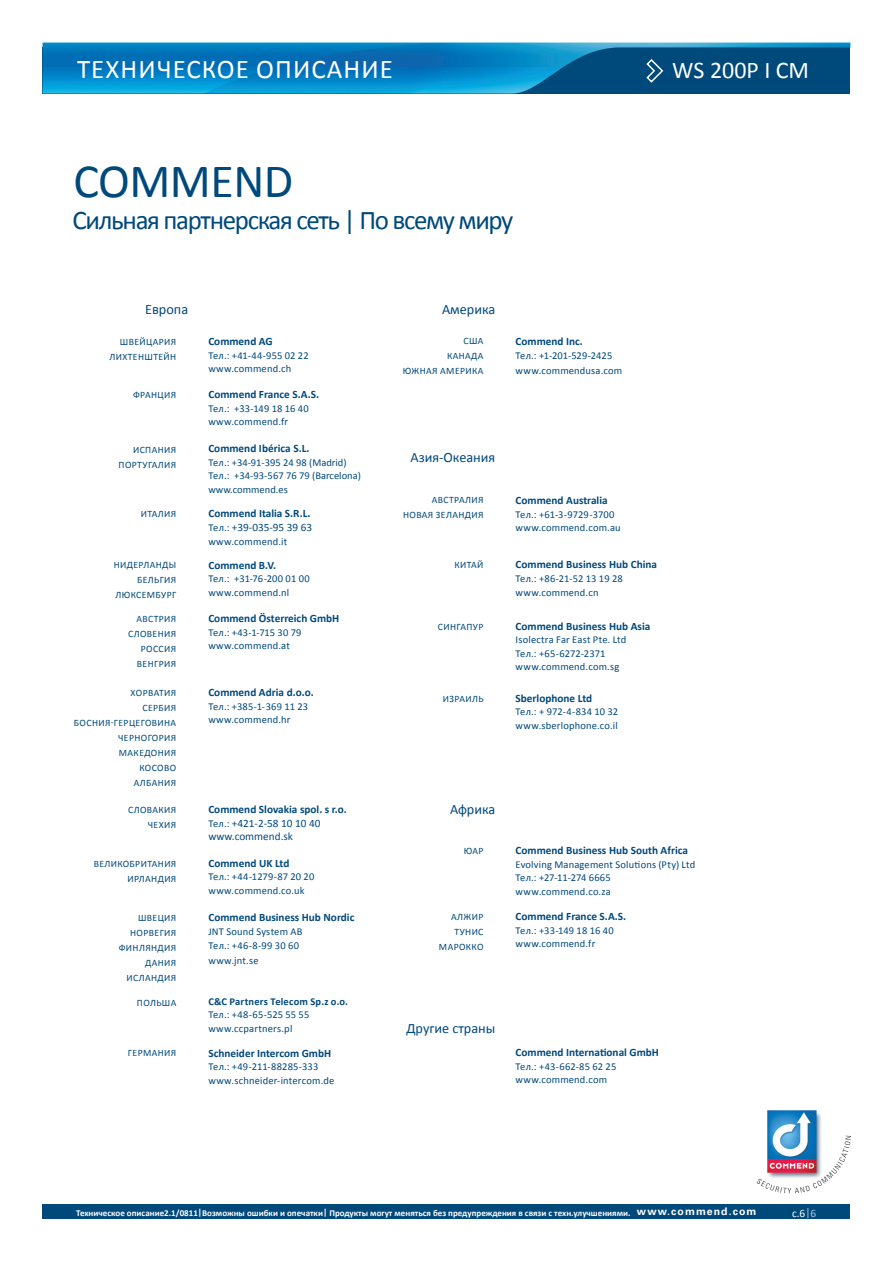
<style>
.page{position:relative;width:893px;height:1263px;background:#fff}
.page>*{position:absolute;margin:0;border:0;box-sizing:border-box;transform-origin:0 0}
.t1{font:48px "Calibri";letter-spacing:-.01em;color:#00497b}
.t2{font:27px "Calibri";letter-spacing:-.05em;color:#00497b}
.t3{font:27px "Calibri";letter-spacing:.04em;color:#fff}
.t4{font:24px "Calibri";color:#fff}
.t5{font:14.25px "Calibri";color:#00497b}
.t6{font:700 11.25px/13.5px "Calibri";color:#00497b}
.t7{font:11.25px/13.5px "Calibri";color:#00497b}
.t8{font:700 11.25px "Calibri";color:#004a7c}
.t9{font:11.25px "Calibri";color:#fff}
.t10{font:10.5px/13.5px "Calibri";letter-spacing:.015em;color:#00497b}
.t11{font:10.5px/13.5px "Calibri";letter-spacing:.015em;color:#004a7c}
.t12{font:700 10.5px "Calibri";letter-spacing:.02em;color:#00497b}
.t13{font:9.75px/15px "Calibri";letter-spacing:.04em;color:#00497b;text-align:right}
.t14{font:9.75px/15px "Calibri";letter-spacing:.04em;color:#004a7c;text-align:right}
.t15{font:700 9px "Calibri";color:#fff}
.s1{font-weight:400;font-size:10.5px}
.s2{font-weight:400}
.s3{font-weight:700}
.s4{font-size:10.5px}
.s5{font-family:"Univers Com 65";font-size:10.5px}
.s6{color:#adc7e7}
</style>
<div class="page">
<img style="left:43px;top:43px;width:807px;height:51px">
<svg style="left:645px;top:58px;width:19px;height:26px"></svg>
<div style="left:43px;top:1204px;width:807px;height:15px;background:#00497b"></div>
<img style="left:767px;top:1110px;width:55px;height:26px">
<svg style="left:756px;top:1136px;width:94px;height:57px"></svg>
<h2 class="t3" style="left:77px;top:52px;width:317px">Техническое описание</h2>
<h3 class="t4" style="left:672px;top:54px;width:138px">WS 200P I CM</h3>
<h1 class="t1" style="left:74px;top:150px;width:221px">Commend</h1>
<h2 class="t2" style="left:73px;top:203px;width:442px">Сильная партнерская сеть | По всему миру</h2>
<h3 class="t5" style="left:145px;top:301px;width:45px">Европа</h3>
<p class="t13" style="left:109px;top:334px;width:68px">ШВЕЙЦАРИЯ<br>ЛИХТЕНШТЕЙН</p>
<p class="t6" style="left:208px;top:334px;width:66px">Commend AG</p>
<p class="t10" style="left:208px;top:348px;width:102px">Тел.: +41-44-955 02 22 www.commend.ch</p>
<p class="t13" style="left:133px;top:387px;width:45px">ФРАНЦИЯ</p>
<p class="t6" style="left:208px;top:388px;width:112px">Commend France S.A.S.</p>
<p class="t10" style="left:208px;top:401px;width:102px">Тел.: +33-149 18 16 40 www.commend.fr</p>
<p class="t13" style="left:119px;top:442px;width:59px">ИСПАНИЯ<br>ПОРТУГАЛИЯ</p>
<p class="t6" style="left:208px;top:442px;width:103px">Commend Ibérica S.L.</p>
<p class="t10" style="left:208px;top:456px;width:154px">Тел.: +34-91-395 24 98 (Madrid)<br>Тел.: +34-93-567 76 79 (Barcelona) www.commend.es</p>
<p class="t13" style="left:141px;top:507px;width:37px">ИТАЛИЯ</p>
<p class="t6" style="left:208px;top:507px;width:105px">Commend Italia S.R.L.<br><span class="s1">Тел.:</span> <span class="s2">+39-035-95 39 63</span></p>
<p class="t10" style="left:208px;top:534px;width:80px">www.commend.it</p>
<p class="t13" style="left:114px;top:558px;width:64px">НИДЕРЛАНДЫ<br>БЕЛЬГИЯ<br>ЛЮКСЕМБУРГ</p>
<p class="t6" style="left:208px;top:558px;width:69px">Commend B.V.</p>
<p class="t10" style="left:208px;top:572px;width:103px">Тел.: +31-76-200 01 00 www.commend.nl</p>
<p class="t14" style="left:128px;top:612px;width:50px">АВСТРИЯ<br>СЛОВЕНИЯ<br>РОССИЯ<br>ВЕНГРИЯ</p>
<p class="t8" style="left:208px;top:611px;width:133px">Commend Österreich GmbH</p>
<p class="t11" style="left:208px;top:626px;width:95px">Тел.: +43-1-715 30 79 www.commend.at</p>
<p class="t13" style="left:74px;top:686px;width:104px">ХОРВАТИЯ<br>СЕРБИЯ<br>БОСНИЯ-ГЕРЦЕГОВИНА<br>ЧЕРНОГОРИЯ<br>МАКЕДОНИЯ<br>КОСОВО<br>АЛБАНИЯ</p>
<p class="t6" style="left:208px;top:686px;width:107px">Commend Adria d.o.o.</p>
<p class="t10" style="left:208px;top:700px;width:101px">Тел.: +385-1-369 11 23 www.commend.hr</p>
<h3 class="t5" style="left:442px;top:301px;width:55px">Америка</h3>
<p class="t14" style="left:403px;top:333px;width:82px">США<br>КАНАДА<br>ЮЖНАЯ АМЕРИКА</p>
<p class="t6" style="left:516px;top:335px;width:69px">Commend Inc.</p>
<p class="t10" style="left:516px;top:349px;width:108px;line-height:14.2px">Тел.: +1-201-529-2425 www.commendusa.com</p>
<h3 class="t5" style="left:410px;top:448px;width:86px">Азия-Океания</h3>
<p class="t13" style="left:403px;top:492px;width:82px">АВСТРАЛИЯ<br>НОВАЯ ЗЕЛАНДИЯ</p>
<p class="t6" style="left:516px;top:494px;width:94px">Commend Australia</p>
<p class="t10" style="left:516px;top:508px;width:107px">Тел.: +61-3-9729-3700 www.commend.com.au</p>
<p class="t13" style="left:454px;top:558px;width:31px">КИТАЙ</p>
<p class="t6" style="left:516px;top:558px;width:143px">Commend Business Hub China</p>
<p class="t10" style="left:516px;top:572px;width:109px">Тел.: +86-21-52 13 19 28 www.commend.cn</p>
<p class="t13" style="left:438px;top:619px;width:47px">СИНГАПУР</p>
<p class="t6" style="left:516px;top:619px;width:136px">Commend Business Hub Asia</p>
<p class="t10" style="left:516px;top:633px;width:112px">Isolectra Far East Pte. Ltd<br>Тел.: +65-6272-2371 www.commend.com.sg</p>
<p class="t13" style="left:443px;top:691px;width:42px">ИЗРАИЛЬ</p>
<p class="t6" style="left:516px;top:691px;width:78px">Sberlophone Ltd</p>
<p class="t10" style="left:516px;top:705px;width:104px">Тел.: + 972-4-834 10 32 www.sberlophone.co.il</p>
<p class="t13" style="left:128px;top:802px;width:50px">СЛОВАКИЯ<br>ЧЕХИЯ</p>
<p class="t7" style="left:208px;top:803px;width:140px"><span class="s3">Commend Slovakia spol. s r.o.<br></span><span class="s4">Тел.:</span> +421-2-58 10 10 40 www.commend.sk</p>
<p class="t13" style="left:94px;top:857px;width:84px">ВЕЛИКОБРИТАНИЯ<br>ИРЛАНДИЯ</p>
<p class="t6" style="left:208px;top:856px;width:82px">Commend UK Ltd</p>
<p class="t10" style="left:208px;top:870px;width:107px">Тел.: +44-1279-87 20 20 www.commend.co.uk</p>
<p class="t13" style="left:119px;top:910px;width:59px">ШВЕЦИЯ<br>НОРВЕГИЯ<br>ФИНЛЯНДИЯ<br>ДАНИЯ<br>ИСЛАНДИЯ</p>
<p class="t6" style="left:208px;top:910px;width:147px">Commend Business Hub Nordic</p>
<p class="t10" style="left:208px;top:924px;width:95px;line-height:14.2px">JNT Sound System AB<br>Тел.: +46-8-99 30 60 www.jnt.se</p>
<p class="t13" style="left:137px;top:995px;width:41px">ПОЛЬША</p>
<p class="t12" style="left:208px;top:994px;width:141px">C&amp;C Partners Telecom Sp.z o.o.</p>
<p class="t10" style="left:208px;top:1008px;width:102px">Тел.: +48-65-525 55 55 www.ccpartners.pl</p>
<p class="t13" style="left:128px;top:1046px;width:50px">ГЕРМАНИЯ</p>
<p class="t6" style="left:208px;top:1046px;width:124px">Schneider Intercom GmbH</p>
<p class="t10" style="left:208px;top:1060px;width:127px">Тел.: +49-211-88285-333 www.schneider-intercom.de</p>
<h3 class="t5" style="left:450px;top:800px;width:47px">Африка</h3>
<p class="t13" style="left:464px;top:843px;width:21px">ЮАР</p>
<p class="t6" style="left:516px;top:843px;width:174px">Commend Business Hub South Africa</p>
<p class="t10" style="left:516px;top:857px;width:181px">Evolving Management Solutions (Pty) Ltd<br>Тел.: +27-11-274 6665 www.commend.co.za</p>
<p class="t13" style="left:439px;top:909px;width:46px">АЛЖИР<br>ТУНИС<br>МAРОККО</p>
<p class="t6" style="left:516px;top:909px;width:112px">Commend France S.A.S.</p>
<p class="t10" style="left:516px;top:923px;width:100px">Тел.: +33-149 18 16 40 www.commend.fr</p>
<h3 class="t5" style="left:406px;top:1019px;width:90px">Другие страны</h3>
<p class="t6" style="left:516px;top:1046px;width:145px">Commend International GmbH</p>
<p class="t10" style="left:516px;top:1059px;width:102px">Тел.: +43-662-85 62 25 www.commend.com</p>
<p class="t15" style="left:76px;top:1207px;width:682px">Техническое описание2.1/0811|Возможны ошибки и опечатки| Продукты могут меняться без предупреждения в связи с техн.улучшениями. <span class="s5">www.commend.com</span></p>
<p class="t9" style="left:792px;top:1206px;width:26px">с.6<span class="s6">|6</span></p>
</div>
